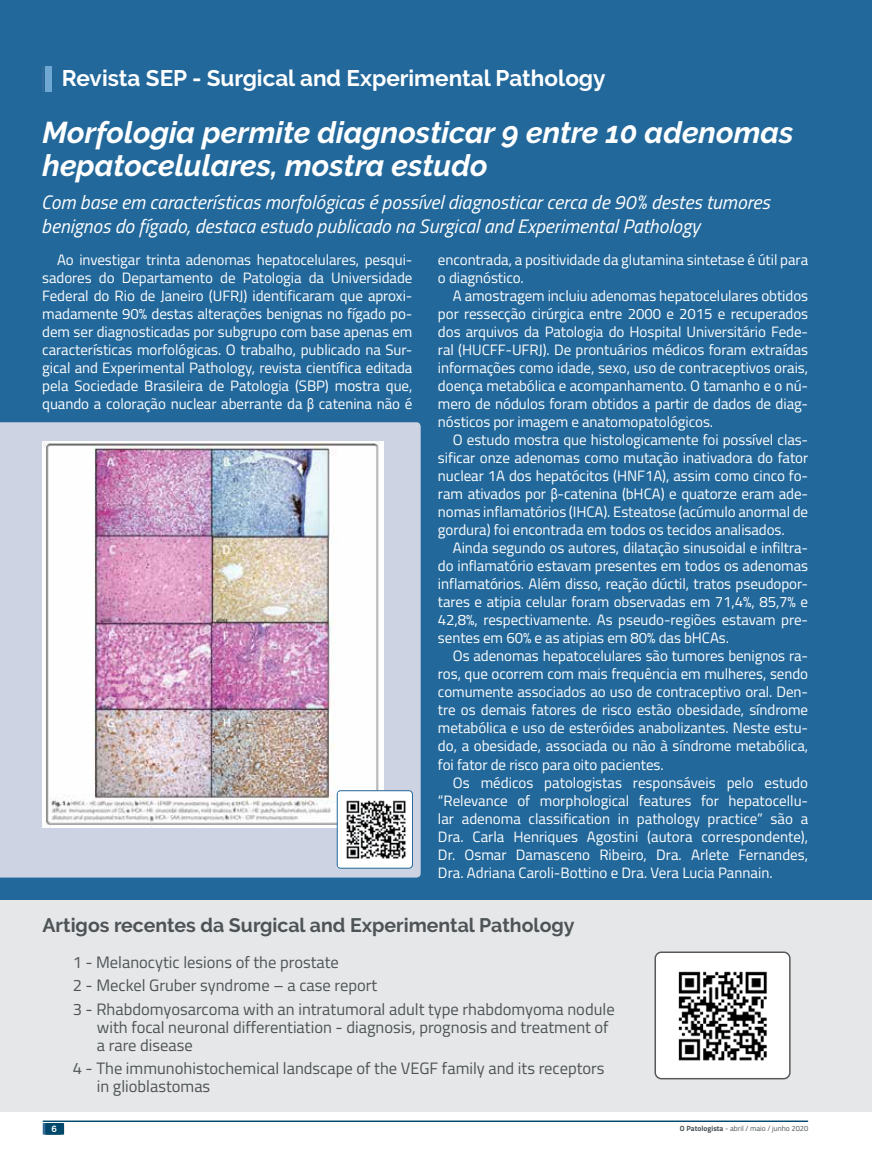
<style>
.page{position:relative;width:872px;height:1170px;background:#fff}
.page>*{position:absolute;margin:0;border:0;box-sizing:border-box;transform-origin:0 0}
.t1{font:italic 700 30px/33px "Raleway";color:#fff}
.t2{font:700 22.5px "Raleway";color:#fff}
.t3{font:italic 19.5px/24px "Titillium Web";color:#fff}
.t4{font:700 19.5px "Raleway";color:#4d5356}
.t5{font:16.5px/23.1px "Titillium Web";color:#4d5356}
.t6{font:15px/18px "Titillium Web";letter-spacing:-.005em;color:#fff;text-align:justify}
.t7{font:700 9px "Raleway";color:#fff}
.t8{font:7.5px "Titillium Web";color:#4d5356}
.s1{font-family:"Arial Narrow"}
.s2{font-weight:700}
</style>
<div class="page">
<div style="left:43px;top:1122px;width:18px;height:12px;background:#346b99"></div>
<div style="left:45px;top:1122px;width:19px;height:12px;background:#01486a"></div>
<hr style="left:43px;top:1120px;width:765px;height:1px;background:#01486a">
<div style="left:0;top:895px;width:872px;height:216px;background:#e6e7e8"></div>
<div style="left:0;top:0;width:872px;height:899px;background:#22689b"></div>
<div style="left:0;top:422px;width:421px;height:455px;background:#cdd3e2"></div>
<div style="left:46px;top:66px;width:6px;height:26px;background:#6ea8d3"></div>
<hr style="left:42px;top:66px;width:2px;height:26px;background:#346b99">
<div style="left:655px;top:952px;width:135px;height:126px;background:#fff;border-radius:6px"></div>
<div style="left:654px;top:951px;width:136px;height:128px;border:2px solid #58595b;border-radius:6px"></div>
<img style="left:678px;top:971px;width:89px;height:90px">
<img style="left:42px;top:441px;width:341px;height:386px">
<div style="left:337px;top:790px;width:75px;height:78px;background:#fff;border-radius:4px"></div>
<div style="left:337px;top:790px;width:76px;height:78px;border:1px solid #22689b;border-radius:4px"></div>
<img style="left:338px;top:793px;width:68px;height:73px">
<h2 class="t2" style="left:62px;top:65px;width:545px">Revista SEP - Surgical and Experimental Pathology</h2>
<h1 class="t1" style="left:43px;top:116px;width:752px">Morfologia permite diagnosticar 9 entre 10 adenomas hepatocelulares, mostra estudo</h1>
<h3 class="t3" style="left:41px;top:189px;width:730px">Com base em características morfológicas é possível diagnosticar cerca de 90% destes tumores benignos do fígado, destaca estudo publicado na Surgical and Experimental Pathology</h3>
<p class="t6" style="left:42px;top:250px;width:372px;text-indent:15px">Ao investigar trinta adenomas hepatocelulares, pesqui&shy;sadores do Departamento de Patologia da Universidade Federal do Rio de Janeiro (UFRJ) identificaram que aproxi&shy;madamente 90% destas alterações benignas no fígado po&shy;dem ser diagnosticadas por subgrupo com base apenas em características morfológicas. O trabalho, publicado na Sur&shy;gical and Experimental Pathology, revista científica editada pela Sociedade Brasileira de Patologia (SBP) mostra que, quando a coloração nuclear aberrante da <span class="s1">β</span> catenina não é</p>
<p class="t6" style="left:438px;top:250px;width:372px">encontrada, a positividade da glutamina sintetase é útil para o diagnóstico.</p>
<p class="t6" style="left:438px;top:286px;width:372px;text-indent:15px">A amostragem incluiu adenomas hepatocelulares obtidos por ressecção cirúrgica entre 2000 e 2015 e recuperados dos arquivos da Patologia do Hospital Universitário Fede&shy;ral (HUCFF-UFRJ). De prontuários médicos foram extraídas informações como idade, sexo, uso de contraceptivos orais, doença metabólica e acompanhamento. O tamanho e o nú&shy;mero de nódulos foram obtidos a partir de dados de diag&shy;nósticos por imagem e anatomopatológicos.</p>
<p class="t6" style="left:438px;top:430px;width:372px;text-indent:15px">O estudo mostra que histologicamente foi possível clas&shy;sificar onze adenomas como mutação inativadora do fator nuclear 1A dos hepatócitos (HNF1A), assim como cinco fo&shy;ram ativados por <span class="s1">β</span>-catenina (bHCA) e quatorze eram ade&shy;nomas inflamatórios (IHCA). Esteatose (acúmulo anormal de gordura) foi encontrada em todos os tecidos analisados.</p>
<p class="t6" style="left:438px;top:538px;width:372px;text-indent:15px">Ainda segundo os autores, dilatação sinusoidal e infiltra&shy;do inflamatório estavam presentes em todos os adenomas inflamatórios. Além disso, reação dúctil, tratos pseudopor&shy;tares e atipia celular foram observadas em 71,4%, 85,7% e 42,8%, respectivamente. As pseudo-regiões estavam pre&shy;sentes em 60% e as atipias em 80% das bHCAs.</p>
<p class="t6" style="left:438px;top:646px;width:372px;text-indent:15px">Os adenomas hepatocelulares são tumores benignos ra&shy;ros, que ocorrem com mais frequência em mulheres, sendo comumente associados ao uso de contraceptivo oral. Den&shy;tre os demais fatores de risco estão obesidade, síndrome metabólica e uso de esteróides anabolizantes. Neste estu&shy;do, a obesidade, associada ou não à síndrome metabólica, foi fator de risco para oito pacientes.</p>
<p class="t6" style="left:438px;top:772px;width:372px;text-indent:15px">Os médicos patologistas responsáveis pelo estudo “Relevance of morphological features for hepatocellu&shy;lar adenoma classification in pathology practice” são a Dra. Carla Henriques Agostini (autora correspondente), Dr. Osmar Damasceno Ribeiro, Dra. Arlete Fernandes, Dra. Adriana Caroli-Bottino e Dra. Vera Lucia Pannain.</p>
<h3 class="t4" style="left:43px;top:913px;width:533px">Artigos recentes da Surgical and Experimental Pathology</h3>
<p class="t5" style="left:73px;top:950px;width:543px">1 - Melanocytic lesions of the prostate<br>2 - Meckel Gruber syndrome – a case report<br>3 - Rhabdomyosarcoma with an intratumoral adult type rhabdomyoma nodule</p>
<p class="t5" style="left:97px;top:1016px;width:513px;line-height:18px">with focal neuronal differentiation - diagnosis, prognosis and treatment of a rare disease</p>
<p class="t5" style="left:97px;top:1057px;width:509px;line-height:18px;text-indent:-24px">4 - The immunohistochemical landscape of the VEGF family and its receptors in glioblastomas</p>
<p class="t7" style="left:51px;top:1123px;width:7px">6</p>
<p class="t8" style="left:680px;top:1123px;width:130px"><span class="s2">O Patologista</span> - abril / maio / junho 2020</p>
</div>
